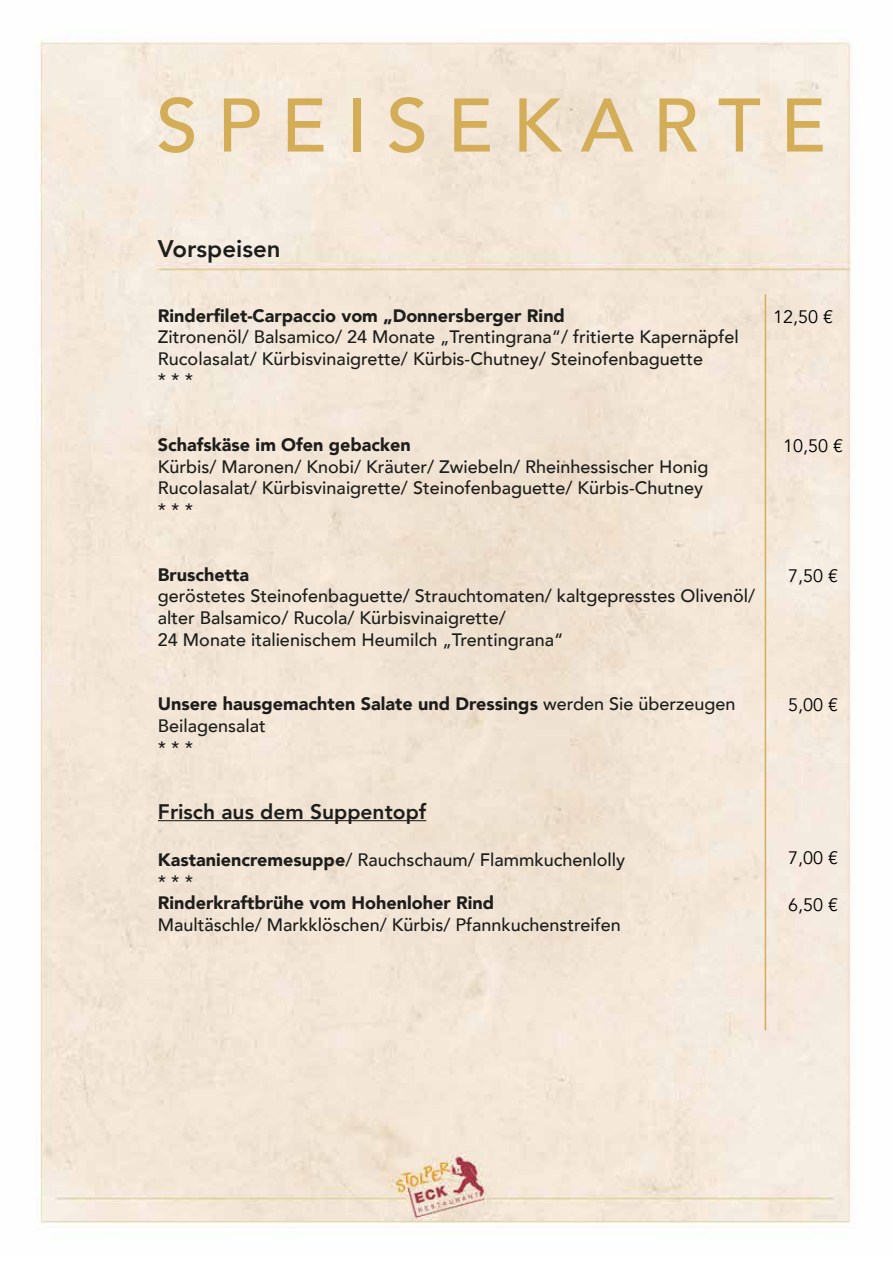
<style>
.page{position:relative;width:893px;height:1263px;background:#fff}
.page>*{position:absolute;margin:0;border:0;box-sizing:border-box;transform-origin:0 0}
.t1{font:500 75px "Avenir";color:#d3ad58}
.t2{font:800 24px "Avenir";color:#1d1d1b}
.t3{font:800 21px "Avenir";color:#1d1d1b}
.t4{font:500 18px/21.6px "Avenir";color:#1d1d1b}
.t5{font:900 18px/21.6px "Avenir";color:#1d1d1b}
.t6{font:18px "Avenir";color:#000}
.s1{font-weight:500}
.s2{font-weight:900}
</style>
<div class="page">
<img style="left:35px;top:39px;width:818px;height:1186px">
<hr style="left:765px;top:294px;width:1px;height:736px;background:#d3ad58">
<hr style="left:158px;top:820px;width:268px;height:1px;background:#1d1d1b">
<h1 class="t1" style="left:156px;top:61px;width:671px">S P E I S E K A R T E</h1>
<h2 class="t2" style="left:158px;top:230px;width:124px">Vorspeisen</h2>
<p class="t5" style="left:158px;top:304px;width:408px">Rinderfilet-Carpaccio vom „Donnersberger Rind</p>
<p class="t4" style="left:158px;top:325px;width:582px">Zitronenöl/ Balsamico/ 24 Monate „Trentingrana“/ fritierte Kapernäpfel<br>Rucolasalat/ Kürbisvinaigrette/ Kürbis-Chutney/ Steinofenbaguette<br>* * *</p>
<p class="t5" style="left:158px;top:434px;width:254px">Schafskäse im Ofen gebacken</p>
<p class="t4" style="left:158px;top:455px;width:552px">Kürbis/ Maronen/ Knobi/ Kräuter/ Zwiebeln/ Rheinhessischer Honig<br>Rucolasalat/ Kürbisvinaigrette/ Steinofenbaguette/ Kürbis-Chutney * * *</p>
<p class="t6" style="left:773px;top:306px;width:62px">12,50 €</p>
<p class="t6" style="left:783px;top:435px;width:62px">10,50 €</p>
<p class="t5" style="left:158px;top:563px;width:93px">Bruschetta</p>
<p class="t4" style="left:158px;top:584px;width:599px">geröstetes Steinofenbaguette/ Strauchtomaten/ kaltgepresstes Olivenöl/ alter Balsamico/ Rucola/ Kürbisvinaigrette/<br>24 Monate italienischem Heumilch „Trentingrana“</p>
<p class="t5" style="left:158px;top:693px;width:579px">Unsere hausgemachten Salate und Dressings <span class="s1">werden Sie überzeugen<br>Beilagensalat<br>* * *</span></p>
<p class="t3" style="left:158px;top:795px;width:270px">Frisch aus dem Suppentopf</p>
<p class="t4" style="left:158px;top:848px;width:469px"><span class="s2">Kastaniencremesuppe</span>/ Rauchschaum/ Flammkuchenlolly * * *</p>
<p class="t5" style="left:158px;top:891px;width:338px">Rinderkraftbrühe vom Hohenloher Rind</p>
<p class="t4" style="left:158px;top:913px;width:464px">Maultäschle/ Markklöschen/ Kürbis/ Pfannkuchenstreifen</p>
<p class="t6" style="left:788px;top:565px;width:52px">7,50 €</p>
<p class="t6" style="left:788px;top:694px;width:52px">5,00 €</p>
<p class="t6" style="left:788px;top:847px;width:52px">7,00 €</p>
<p class="t6" style="left:788px;top:894px;width:52px">6,50 €</p>
</div>
